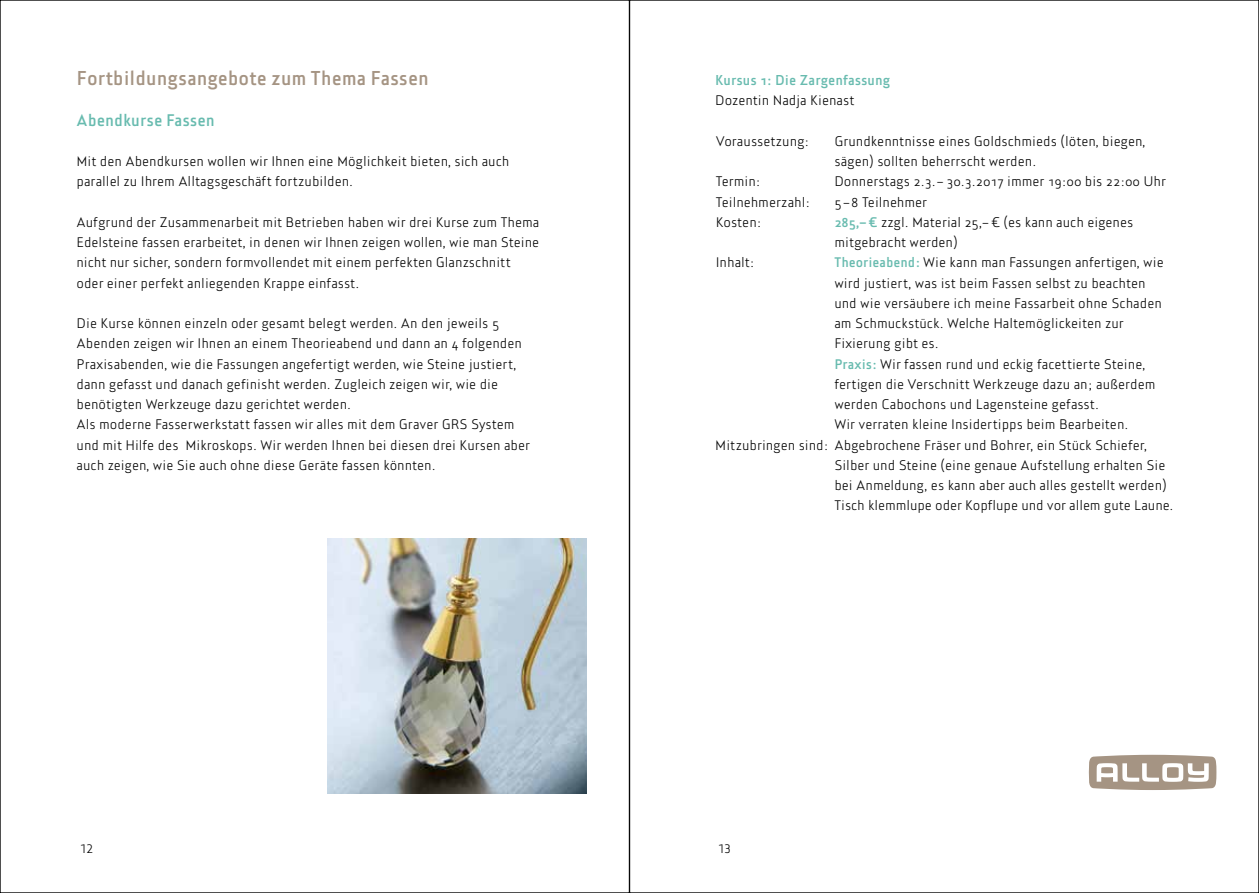
<style>
.page{position:relative;width:1259px;height:893px;background:#fff}
.page>*{position:absolute;margin:0;border:0;box-sizing:border-box;transform-origin:0 0}
.t1{font:700 21px "Casa Pro";color:#a59483}
.t2{font:700 17.7px "Casa Pro";color:#68bbaf}
.t3{font:700 15px "Casa Pro";color:#68bbaf}
.t4{font:300 14.55px/20.2px "Casa Pro";color:#000}
.t5{font:300 13.05px "Casa Pro";color:#000}
.s1{font-weight:700;color:#68bbaf}
</style>
<div class="page">
<img style="left:327px;top:539px;width:260px;height:255px">
<svg style="left:1089px;top:755px;width:127px;height:35px"></svg>
<h1 class="t1" style="left:77px;top:66px;width:354px">Fortbildungsangebote zum Thema Fassen</h1>
<p class="t2" style="left:77px;top:109px;width:140px">Abendkurse Fassen</p>
<p class="t4" style="left:77px;top:151px;width:434px">Mit den Abendkursen wollen wir Ihnen eine Möglichkeit bieten, sich auch parallel zu Ihrem Alltagsgeschäft fortzubilden.</p>
<p class="t4" style="left:77px;top:212px;width:464px">Aufgrund der Zusammenarbeit mit Betrieben haben wir drei Kurse zum Thema Edelsteine fassen erarbeitet, in denen wir Ihnen zeigen wollen, wie man Steine nicht nur sicher, sondern formvollendet mit einem perfekten Glanzschnitt oder einer perfekt anliegenden Krappe einfasst.</p>
<p class="t4" style="left:77px;top:313px;width:455px">Die Kurse können einzeln oder gesamt belegt werden. An den jeweils 5<br>Abenden zeigen wir Ihnen an einem Theorieabend und dann an 4 folgenden Praxisabenden, wie die Fassungen angefertigt werden, wie Steine justiert, dann gefasst und danach gefinisht werden. Zugleich zeigen wir, wie die benötigten Werkzeuge dazu gerichtet werden.<br>Als moderne Fasserwerkstatt fassen wir alles mit dem Graver GRS System und mit Hilfe des Mikroskops. Wir werden Ihnen bei diesen drei Kursen aber auch zeigen, wie Sie auch ohne diese Geräte fassen könnten.</p>
<p class="t3" style="left:715px;top:71px;width:177px">Kursus 1: Die Zargenfassung</p>
<p class="t4" style="left:715px;top:90px;width:140px">Dozentin Nadja Kienast</p>
<p class="t4" style="left:716px;top:131px;width:95px">Voraussetzung:</p>
<p class="t4" style="left:834px;top:131px;width:313px">Grundkenntnisse eines Goldschmieds (löten, biegen, sägen) sollten beherrscht werden.</p>
<p class="t4" style="left:716px;top:171px;width:46px">Termin:</p>
<p class="t4" style="left:834px;top:171px;width:333px">Donnerstags 2.3. – 30.3.2017 immer 19:00 bis 22:00 Uhr</p>
<p class="t4" style="left:716px;top:192px;width:96px">Teilnehmerzahl:</p>
<p class="t4" style="left:834px;top:192px;width:94px">5 – 8 Teilnehmer</p>
<p class="t4" style="left:716px;top:212px;width:47px">Kosten:</p>
<p class="t4" style="left:834px;top:212px;width:300px"><span class="s1">285,– €</span> zzgl. Material 25,– € (es kann auch eigenes mitgebracht werden)</p>
<p class="t4" style="left:716px;top:252px;width:40px">Inhalt:</p>
<p class="t4" style="left:834px;top:252px;width:331px"><span class="s1">Theorieabend:</span> Wie kann man Fassungen anfertigen, wie</p>
<p class="t4" style="left:834px;top:273px;width:313px">wird justiert, was ist beim Fassen selbst zu beachten</p>
<p class="t4" style="left:834px;top:293px;width:329px">und wie versäubere ich meine Fassarbeit ohne Schaden</p>
<p class="t4" style="left:834px;top:313px;width:291px">am Schmuckstück. Welche Haltemöglickeiten zur</p>
<p class="t4" style="left:834px;top:333px;width:106px">Fixierung gibt es.</p>
<p class="t4" style="left:834px;top:354px;width:312px"><span class="s1">Praxis:</span> Wir fassen rund und eckig facettierte Steine,</p>
<p class="t4" style="left:834px;top:374px;width:323px">fertigen die Verschnitt Werkzeuge dazu an; außerdem</p>
<p class="t4" style="left:834px;top:394px;width:266px">werden Cabochons und Lagensteine gefasst.</p>
<p class="t4" style="left:834px;top:414px;width:295px">Wir verraten kleine Insidertipps beim Bearbeiten.</p>
<p class="t4" style="left:715px;top:435px;width:433px">Mitzubringen sind: Abgebrochene Fräser und Bohrer, ein Stück Schiefer,</p>
<p class="t4" style="left:834px;top:455px;width:332px">Silber und Steine (eine genaue Aufstellung erhalten Sie</p>
<p class="t4" style="left:834px;top:475px;width:334px">bei Anmeldung, es kann aber auch alles gestellt werden)</p>
<p class="t4" style="left:834px;top:495px;width:341px">Tisch klemmlupe oder Kopflupe und vor allem gute Laune.</p>
<p class="t5" style="left:80px;top:841px;width:15px">12</p>
<p class="t5" style="left:718px;top:841px;width:15px">13</p>
</div>
